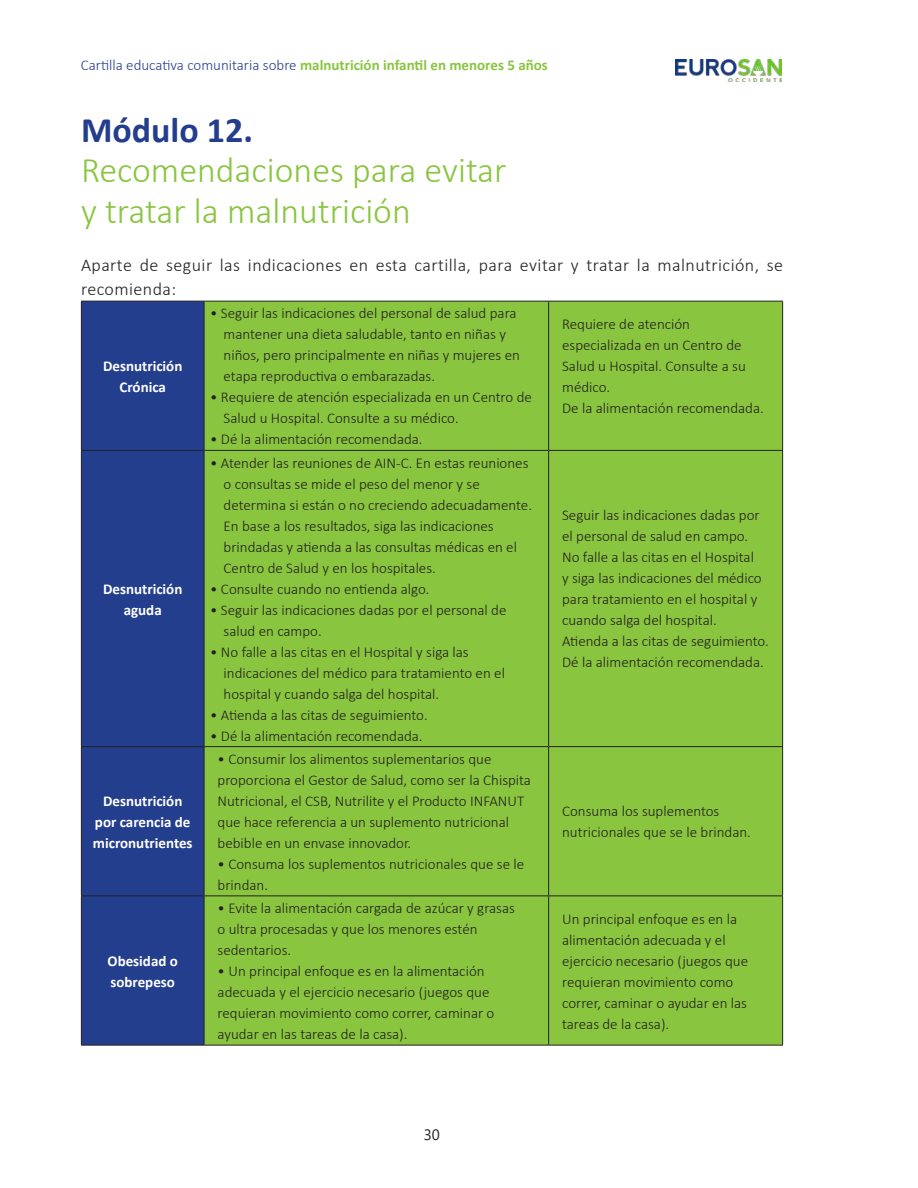
<style>
.page{position:relative;width:918px;height:1188px;background:#fff}
.page>*{position:absolute;margin:0;border:0;box-sizing:border-box;transform-origin:0 0}
.t1{font:300 36px/40.5px "Calibri";color:#89c53f}
.t2{font:700 36px "Calibri";color:#243e8e}
.t3{font:300 18px/24px "Calibri";letter-spacing:.025em;color:#231f20}
.t4{font:300 15px/21px "Calibri";color:#231f20}
.t5{font:700 15px/21px "Calibri";color:#fff;text-align:center}
.t6{font:700 15px "Calibri";color:#89c53f}
.t7{font:15px "Segoe UI";color:#231f20}
.s1{font-weight:300;color:#243e8e}
</style>
<div class="page">
<img style="left:675px;top:59px;width:107px;height:23px">
<div style="left:82px;top:302px;width:122px;height:743px;background:#243e8e"></div>
<div style="left:205px;top:302px;width:577px;height:743px;background:#89c53f"></div>
<hr style="left:81px;top:301px;width:123px;height:1px;background:#231f20">
<hr style="left:81px;top:302px;width:1px;height:148px;background:#231f20">
<hr style="left:204px;top:301px;width:345px;height:1px;background:#231f20">
<hr style="left:204px;top:302px;width:1px;height:148px;background:#231f20">
<hr style="left:549px;top:301px;width:234px;height:1px;background:#231f20">
<hr style="left:548px;top:302px;width:1px;height:148px;background:#231f20">
<hr style="left:782px;top:302px;width:1px;height:148px;background:#231f20">
<hr style="left:81px;top:450px;width:123px;height:1px;background:#231f20">
<hr style="left:81px;top:451px;width:1px;height:295px;background:#231f20">
<hr style="left:204px;top:450px;width:345px;height:1px;background:#231f20">
<hr style="left:204px;top:451px;width:1px;height:295px;background:#231f20">
<hr style="left:549px;top:450px;width:234px;height:1px;background:#231f20">
<hr style="left:548px;top:451px;width:1px;height:295px;background:#231f20">
<hr style="left:782px;top:451px;width:1px;height:295px;background:#231f20">
<hr style="left:81px;top:746px;width:123px;height:1px;background:#231f20">
<hr style="left:81px;top:747px;width:1px;height:149px;background:#231f20">
<hr style="left:204px;top:746px;width:345px;height:1px;background:#231f20">
<hr style="left:204px;top:747px;width:1px;height:149px;background:#231f20">
<hr style="left:549px;top:746px;width:234px;height:1px;background:#231f20">
<hr style="left:548px;top:747px;width:1px;height:149px;background:#231f20">
<hr style="left:782px;top:747px;width:1px;height:149px;background:#231f20">
<hr style="left:81px;top:896px;width:123px;height:1px;background:#231f20">
<hr style="left:81px;top:896px;width:1px;height:149px;background:#231f20">
<hr style="left:204px;top:896px;width:345px;height:1px;background:#231f20">
<hr style="left:204px;top:896px;width:1px;height:149px;background:#231f20">
<hr style="left:549px;top:896px;width:234px;height:1px;background:#231f20">
<hr style="left:548px;top:896px;width:1px;height:149px;background:#231f20">
<hr style="left:782px;top:896px;width:1px;height:149px;background:#231f20">
<hr style="left:81px;top:1045px;width:123px;height:1px;background:#231f20">
<hr style="left:204px;top:1045px;width:345px;height:1px;background:#231f20">
<hr style="left:549px;top:1045px;width:234px;height:1px;background:#231f20">
<p class="t6" style="left:81px;top:55px;width:469px"><span class="s1">Cartilla educativa comunitaria sobre</span> malnutrición infantil en menores 5 años</p>
<h1 class="t2" style="left:81px;top:104px;width:173px">Módulo 12.</h1>
<h1 class="t1" style="left:81px;top:150px;width:427px">Recomendaciones para evitar y tratar la malnutrición</h1>
<p class="t3" style="left:81px;top:253px;width:704px">Aparte de seguir las indicaciones en esta cartilla, para evitar y tratar la malnutrición, se recomienda:</p>
<p class="t5" style="left:103px;top:355px;width:81px">Desnutrición<br>Crónica</p>
<p class="t5" style="left:103px;top:578px;width:81px">Desnutrición aguda</p>
<p class="t5" style="left:93px;top:790px;width:101px">Desnutrición por carencia de micronutrientes</p>
<p class="t5" style="left:108px;top:950px;width:72px;text-align:left">Obesidad o sobrepeso</p>
<p class="t4" style="left:224px;top:303px;width:298px;text-indent:-14px">• Seguir las indicaciones del personal de salud para mantener una dieta saludable, tanto en niñas y niños, pero principalmente en niñas y mujeres en etapa reproductiva o embarazadas.</p>
<p class="t4" style="left:224px;top:387px;width:310px;text-indent:-14px">• Requiere de atención especializada en un Centro de<br>Salud u Hospital. Consulte a su médico.</p>
<p class="t4" style="left:210px;top:429px;width:214px">• Dé la alimentación recomendada.</p>
<p class="t4" style="left:224px;top:452px;width:310px;text-indent:-14px">• Atender las reuniones de AIN-C. En estas reuniones o consultas se mide el peso del menor y se determina si están o no creciendo adecuadamente.<br>En base a los resultados, siga las indicaciones brindadas y atienda a las consultas médicas en el Centro de Salud y en los hospitales.</p>
<p class="t4" style="left:210px;top:578px;width:221px">• Consulte cuando no entienda algo.</p>
<p class="t4" style="left:224px;top:599px;width:284px;text-indent:-14px">• Seguir las indicaciones dadas por el personal de salud en campo.</p>
<p class="t4" style="left:224px;top:641px;width:283px;text-indent:-14px">• No falle a las citas en el Hospital y siga las indicaciones del médico para tratamiento en el hospital y cuando salga del hospital.</p>
<p class="t4" style="left:210px;top:704px;width:219px">• Atienda a las citas de seguimiento.</p>
<p class="t4" style="left:210px;top:725px;width:214px">• Dé la alimentación recomendada.</p>
<p class="t4" style="left:218px;top:748px;width:315px">• Consumir los alimentos suplementarios que proporciona el Gestor de Salud, como ser la Chispita Nutricional, el CSB, Nutrilite y el Producto INFANUT que hace referencia a un suplemento nutricional bebible en un envase innovador.</p>
<p class="t4" style="left:218px;top:853px;width:308px">• Consuma los suplementos nutricionales que se le brindan.</p>
<p class="t4" style="left:218px;top:898px;width:299px">• Evite la alimentación cargada de azúcar y grasas o ultra procesadas y que los menores estén sedentarios.</p>
<p class="t4" style="left:218px;top:961px;width:278px">• Un principal enfoque es en la alimentación adecuada y el ejercicio necesario (juegos que requieran movimiento como correr, caminar o ayudar en las tareas de la casa).</p>
<p class="t4" style="left:562px;top:313px;width:203px">Requiere de atención especializada en un Centro de<br>Salud u Hospital. Consulte a su médico.<br>De la alimentación recomendada.</p>
<p class="t4" style="left:562px;top:505px;width:208px">Seguir las indicaciones dadas por el personal de salud en campo.<br>No falle a las citas en el Hospital<br>y siga las indicaciones del médico para tratamiento en el hospital y cuando salga del hospital.<br>Atienda a las citas de seguimiento.<br>Dé la alimentación recomendada.</p>
<p class="t4" style="left:562px;top:801px;width:190px">Consuma los suplementos nutricionales que se le brindan.</p>
<p class="t4" style="left:562px;top:908px;width:187px">Un principal enfoque es en la alimentación adecuada y el ejercicio necesario (juegos que requieran movimiento como correr, caminar o ayudar en las tareas de la casa).</p>
<p class="t7" style="left:424px;top:1120px;width:18px">30</p>
</div>
